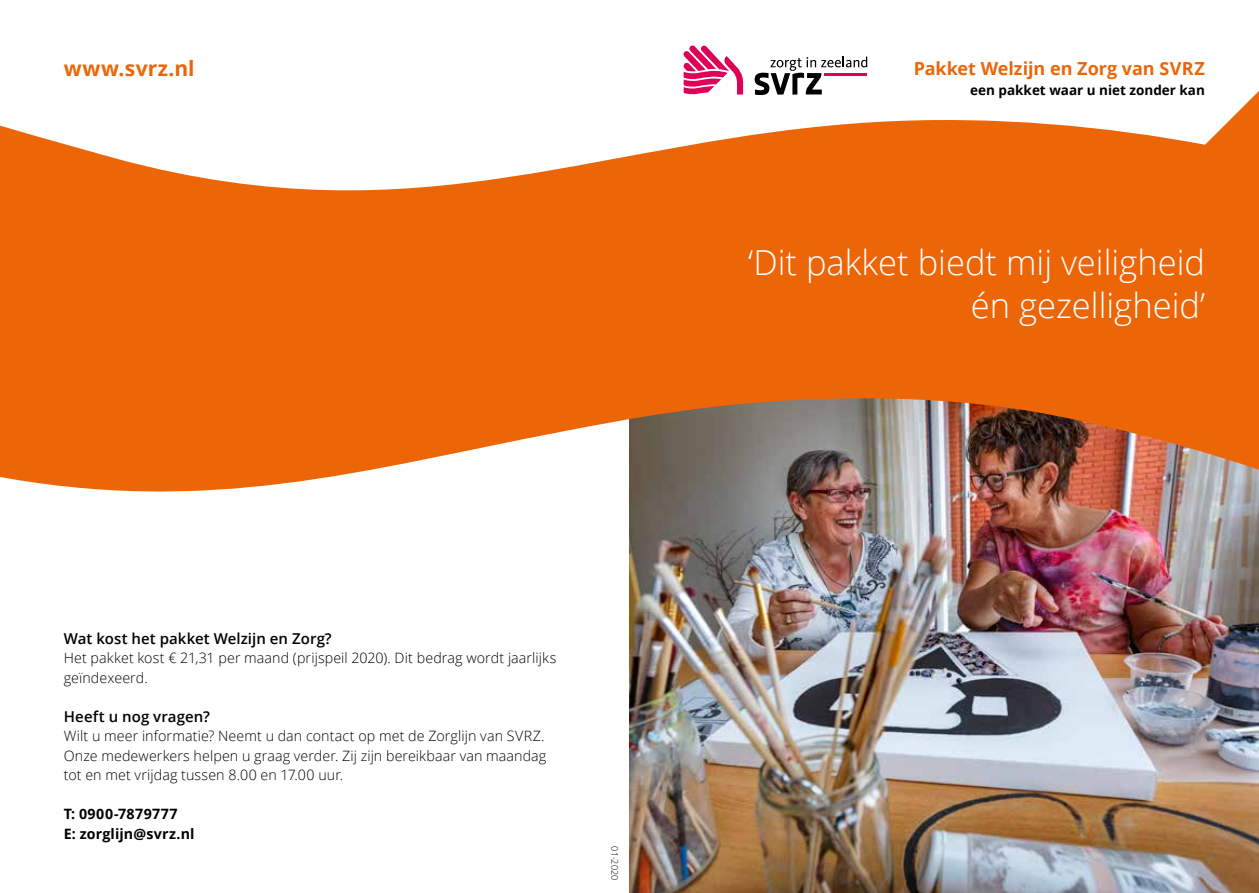
<style>
.page{position:relative;width:1259px;height:893px;background:#fff}
.page>*{position:absolute;margin:0;border:0;box-sizing:border-box;transform-origin:0 0}
.t1{font:300 34.5px/43.5px "Open Sans";color:#fff;text-align:right}
.t2{font:700 21px "Open Sans";letter-spacing:.015em;color:#ec6608}
.t3{font:700 18px "Open Sans";color:#ec6608}
.t4{font:600 15px "Open Sans";letter-spacing:.005em;color:#000}
.t5{font:300 14.25px/19.5px "Open Sans";letter-spacing:.01em;color:#000}
.t6{font:700 14.25px/19.5px "Open Sans";letter-spacing:.025em;color:#000}
.t7{font:700 13.5px "Open Sans";color:#000}
.t8{font:300 9px "Open Sans";letter-spacing:.01em;color:#000}
</style>
<div class="page">
<img style="left:629px;top:518px;width:630px;height:375px">
<svg style="left:0;top:81px;width:1259px;height:437px;fill:#ec6608"></svg>
<svg style="left:683px;top:46px;width:60px;height:49px"></svg>
<svg style="left:754px;top:57px;width:113px;height:38px"></svg>
<hr style="left:824px;top:73px;width:43px;height:2px;background:#df0058">
<h2 class="t2" style="left:64px;top:54px;width:132px">www.svrz.nl</h2>
<p class="t3" style="left:913px;top:56px;width:293px">Pakket Welzijn en Zorg van SVRZ</p>
<p class="t7" style="left:970px;top:80px;width:236px">een pakket waar u niet zonder kan</p>
<p class="t4" style="left:64px;top:628px;width:269px">Wat kost het pakket Welzijn en Zorg?</p>
<p class="t5" style="left:64px;top:648px;width:494px">Het pakket kost € 21,31 per maand (prijspeil 2020). Dit bedrag wordt jaarlijks geïndexeerd.</p>
<p class="t4" style="left:64px;top:706px;width:147px">Heeft u nog vragen?</p>
<p class="t5" style="left:64px;top:726px;width:484px">Wilt u meer informatie? Neemt u dan contact op met de Zorglijn van SVRZ.<br>Onze medewerkers helpen u graag verder. Zij zijn bereikbaar van maandag tot en met vrijdag tussen 8.00 en 17.00 uur.</p>
<p class="t6" style="left:64px;top:804px;width:132px">T: 0900-7879777<br>E: zorglijn@svrz.nl</p>
<p class="t8" style="left:621px;top:846px;width:35px;rotate:90deg">01-2020</p>
<h1 class="t1" style="left:748px;top:240px;width:458px">‘Dit pakket biedt mij veiligheid én gezelligheid’</h1>
</div>
